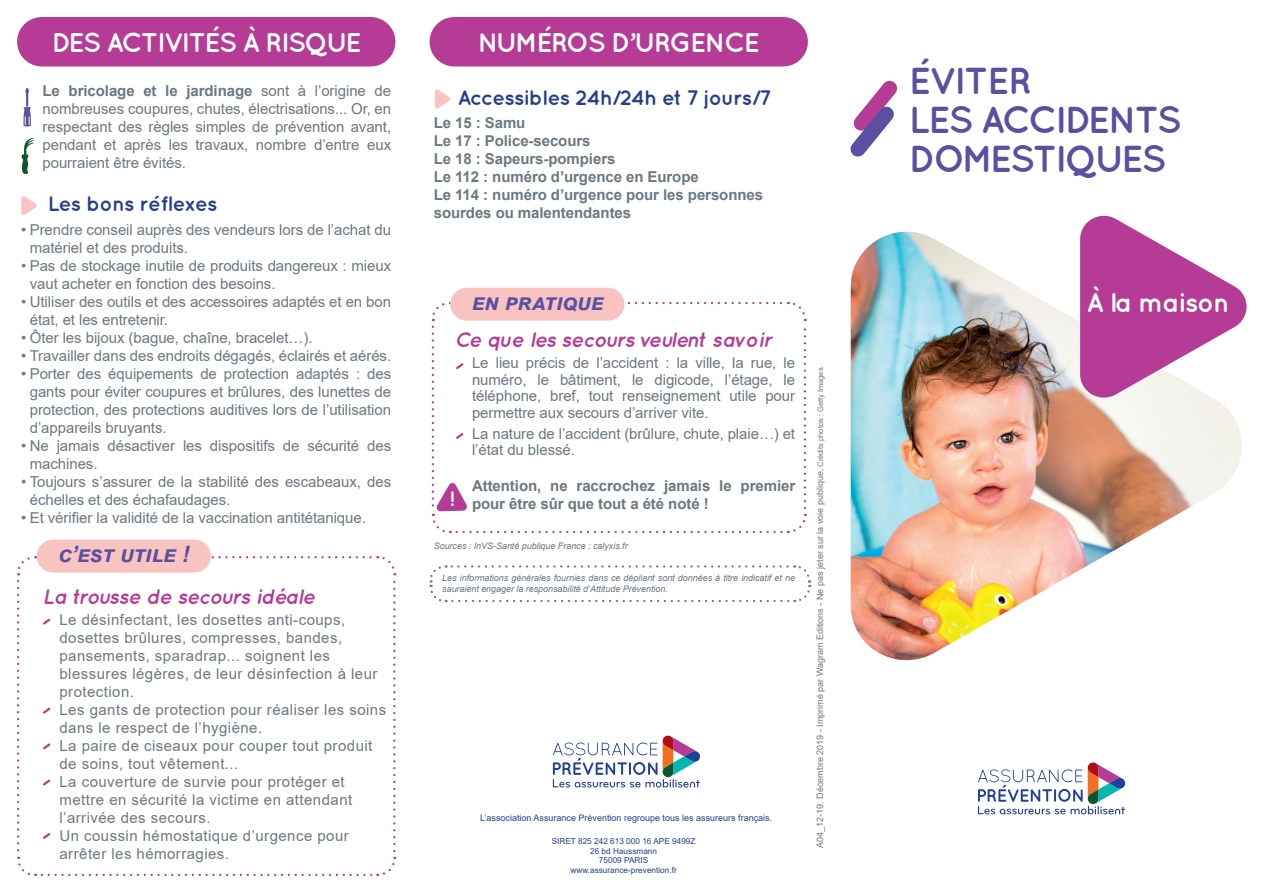
<style>
.page{position:relative;width:1263px;height:893px;background:#fff}
.page>*{position:absolute;margin:0;border:0;box-sizing:border-box;transform-origin:0 0}
.t1{font:700 37.5px/39px "Quicksand";letter-spacing:-.05em;color:#5a4fa1}
.t2{font:700 27px "Quicksand";letter-spacing:-.05em;color:#fff}
.t3{font:italic 700 22.5px "Arial";letter-spacing:-.005em;color:#5a4fa1}
.sous-titres{font:italic 700 21px "Quicksand";letter-spacing:-.03em;color:#b53b96}
.sous-titres-2{font:700 21px "Quicksand";letter-spacing:-.03em;color:#253f8e}
.sous-titres-3{font:700 21px "Quicksand";color:#fff}
.texte{font:15px/18px "Arial";letter-spacing:-.005em;color:#6b7882}
.texte-2{font:15px/18px "Arial";letter-spacing:.03em;color:#6b7882}
.texte-3{font:700 15px/18px "Arial";letter-spacing:-.005em;color:#6b7882}
.texte-4{font:italic 9px/10.8px "Arial";letter-spacing:-.005em;color:#6b7882}
.t4{font:9px "Arial";color:#6b7882}
.t5{font:9px "Arial";color:#253f8e}
.t6{font:8.25px/9.9px "Arial";color:#253f8e;text-align:center}
.s1{font-weight:700}
.s2{font-size:19.5px}
.s3{color:#253f8e}
.s4{font-size:7.5px}
</style>
<div class="page">
<img style="left:851px;top:232px;width:391px;height:428px">
<svg style="left:1080px;top:216px;width:166px;height:182px"></svg>
<div style="left:454px;top:17px;width:329px;height:50px;background:#b53b96"></div>
<svg style="left:978px;top:762px;width:147px;height:52px"></svg>
<div style="left:42px;top:17px;width:329px;height:50px;background:#b53b96"></div>
<svg style="left:21px;top:196px;width:16px;height:19px"></svg>
<svg style="left:435px;top:90px;width:15px;height:18px"></svg>
<svg style="left:429px;top:565px;width:383px;height:38px"></svg>
<svg style="left:17px;top:555px;width:380px;height:321px"></svg>
<svg style="left:431px;top:301px;width:376px;height:232px"></svg>
<svg style="left:24px;top:88px;width:7px;height:38px"></svg>
<svg style="left:22px;top:138px;width:11px;height:36px"></svg>
<svg style="left:850px;top:80px;width:48px;height:77px"></svg>
<svg style="left:553px;top:736px;width:147px;height:51px"></svg>
<div style="left:467px;top:288px;width:141px;height:33px;background:#f9c3c1"></div>
<div style="left:53px;top:540px;width:141px;height:33px;background:#f9c3c1"></div>
<p class="t2" style="left:52px;top:26px;width:311px">DES ACTIVITÉS À RISQUE</p>
<p class="texte" style="left:43px;top:82px;width:350px;text-align:justify"><span class="s1">Le bricolage et le jardinage</span> sont à l’origine de nombreuses coupures, chutes, électrisations... Or, en respectant des règles simples de prévention avant, pendant et après les travaux, nombre d’entre eux pourraient être évités.</p>
<p class="sous-titres-2" style="left:48px;top:191px;width:171px">Les bons réflexes</p>
<p class="texte" style="left:30px;top:220px;width:363px;text-indent:-9px">• Prendre conseil auprès des vendeurs lors de l’achat du matériel et des produits.</p>
<p class="texte" style="left:30px;top:256px;width:363px;text-indent:-9px">• Pas de stockage inutile de produits dangereux : mieux vaut acheter en fonction des besoins.</p>
<p class="texte" style="left:30px;top:292px;width:363px;text-indent:-9px">• Utiliser des outils et des accessoires adaptés et en bon état, et les entretenir.</p>
<p class="texte" style="left:21px;top:328px;width:293px">• Ôter les bijoux (bague, chaîne, bracelet…).</p>
<p class="texte" style="left:21px;top:346px;width:371px">• Travailler dans des endroits dégagés, éclairés et aérés.</p>
<p class="texte" style="left:30px;top:364px;width:363px;text-align:justify;text-indent:-9px">• Porter des équipements de protection adaptés : des gants pour éviter coupures et brûlures, des lunettes de protection, des protections auditives lors de l’utilisation d’appareils bruyants.</p>
<p class="texte" style="left:30px;top:436px;width:363px;text-indent:-9px">• Ne jamais désactiver les dispositifs de sécurité des machines.</p>
<p class="texte" style="left:30px;top:472px;width:363px;text-indent:-9px">• Toujours s’assurer de la stabilité des escabeaux, des échelles et des échafaudages.</p>
<p class="texte" style="left:21px;top:508px;width:346px">• Et vérifier la validité de la vaccination antitétanique.</p>
<p class="t3" style="left:58px;top:539px;width:133px">c’est utile !</p>
<p class="sous-titres" style="left:43px;top:584px;width:275px">La trousse de se<span class="s2">c</span>ours idéale</p>
<p class="texte-2" style="left:60px;top:610px;width:319px">Le désinfectant, les dosettes anti-coups, dosettes brûlures, compresses, bandes, pansements, sparadrap... soignent les blessures légères, de leur désinfection à leur protection.</p>
<p class="texte-2" style="left:60px;top:700px;width:328px">Les gants de protection pour réaliser les soins dans le respect de l’hygiène.</p>
<p class="texte-2" style="left:60px;top:736px;width:314px">La paire de ciseaux pour couper tout produit de soins, tout vêtement...</p>
<p class="texte-2" style="left:60px;top:772px;width:294px">La couverture de survie pour protéger et mettre en sécurité la victime en attendant l’arrivée des secours.</p>
<p class="texte-2" style="left:60px;top:826px;width:291px">Un coussin hémostatique d’urgence pour arrêter les hémorragies.</p>
<p class="t2" style="left:478px;top:26px;width:284px">NUMÉROS D’URGENCE</p>
<p class="sous-titres-2" style="left:458px;top:85px;width:316px">Accessibles 24h/24h et 7 jours/7</p>
<p class="texte-3" style="left:434px;top:114px;width:93px">Le 15 : Samu</p>
<p class="texte-3" style="left:434px;top:132px;width:158px">Le 17 : Police-secours</p>
<p class="texte-3" style="left:434px;top:150px;width:183px">Le 18 : Sapeurs-pompiers</p>
<p class="texte-3" style="left:434px;top:168px;width:267px">Le 112 : numéro d’urgence en Europe</p>
<p class="texte-3" style="left:434px;top:186px;width:331px">Le 114 : numéro d’urgence pour les personnes sourdes ou malentendantes</p>
<p class="t3" style="left:472px;top:287px;width:133px">en pratique</p>
<p class="sous-titres" style="left:455px;top:327px;width:319px">Ce que les se<span class="s2">c</span>ours veulent savoir</p>
<p class="texte" style="left:472px;top:355px;width:325px;line-height:16.5px;text-align:justify">Le lieu précis de l’accident : la ville, la rue, le numéro, le bâtiment, le digicode, l’étage, le téléphone, bref, tout renseignement utile pour permettre aux secours d’arriver vite.</p>
<p class="texte" style="left:472px;top:425px;width:325px;line-height:16.5px">La nature de l’accident (brûlure, chute, plaie…) et l’état du blessé.</p>
<p class="texte-3" style="left:472px;top:477px;width:325px">Attention, ne raccrochez jamais le premier pour être sûr que tout a été noté !</p>
<p class="texte-4" style="left:434px;top:540px;width:195px">Sources : InVS-Santé publique France ; calyxis.fr</p>
<p class="texte-4" style="left:442px;top:573px;width:354px">Les informations générales fournies dans ce dépliant sont données à titre indicatif et ne sauraient engager la responsabilité d’Attitude Prévention.</p>
<p class="sous-titres-3" style="left:450px;top:486px;width:7px">!</p>
<p class="t5" style="left:480px;top:811px;width:294px">L’association Assurance Prévention regroupe tous les assureurs français.</p>
<p class="t6" style="left:552px;top:836px;width:145px">SIRET 825 242 613 000 16 APE 9499Z</p>
<p class="t6" style="left:590px;top:846px;width:68px">26 bd Haussmann<br>75009 PARIS</p>
<p class="t6" style="left:570px;top:865px;width:108px">www.assurance-prevention.fr</p>
<p class="t4" style="left:814px;top:848px;width:484px;rotate:-90deg">A04_12-19. Décembre 2019 - Imprimé par Wagram Editions - Ne pas jeter sur la voie publique<span class="s3">.</span> <span class="s4">Crédits photos : Getty Images.</span></p>
<p class="t1" style="left:909px;top:60px;width:274px">ÉVITER<br>LES ACCIDENTS</p>
<p class="t1" style="left:909px;top:138px;width:259px">DOMESTIQUES</p>
<p class="t2" style="left:1086px;top:286px;width:145px">À la maison</p>
</div>
